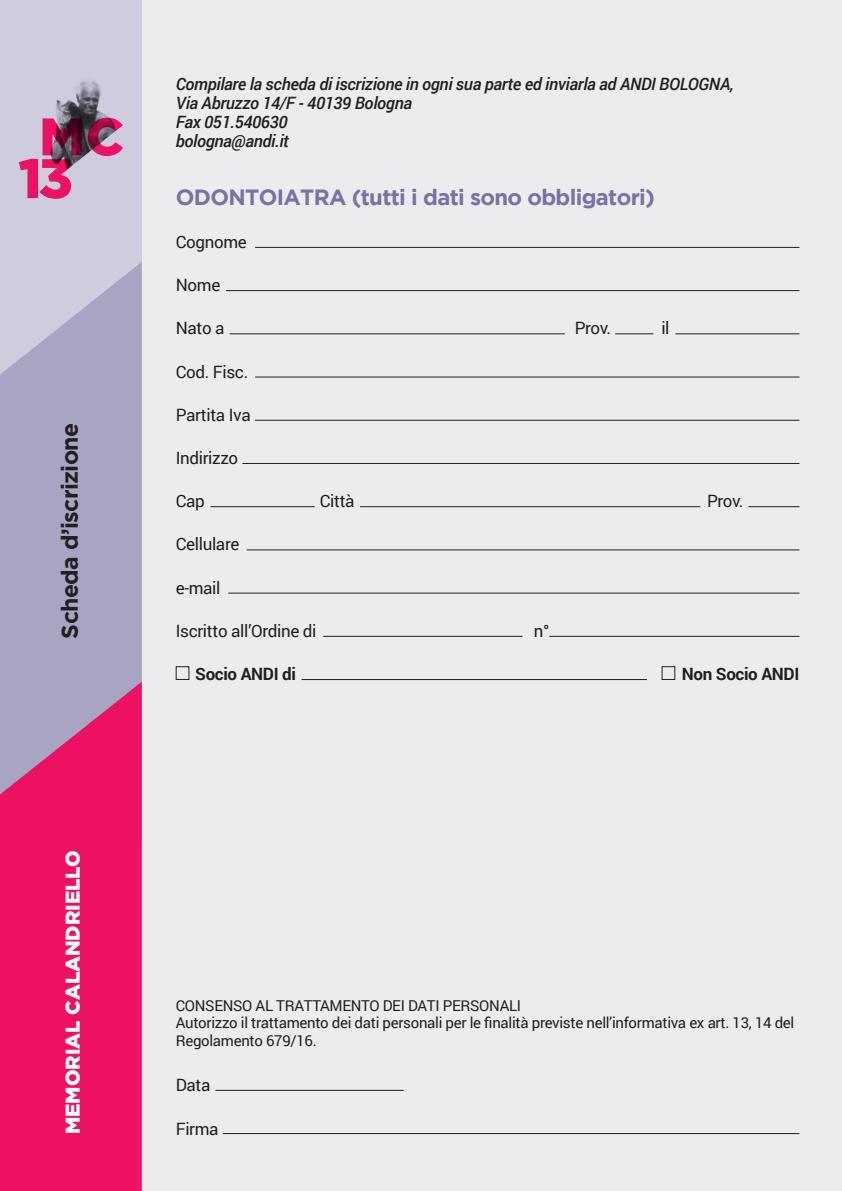
<style>
.page{position:relative;width:842px;height:1191px;background:#ececee}
.page>*{position:absolute;margin:0;border:0;box-sizing:border-box;transform-origin:0 0}
.t1{font:900 55.6px "Gotham";color:#ec1163}
.t2{font:900 52.6px "Gotham";color:#ec1163}
.t3{font:700 23px "Gotham";letter-spacing:-.025em;color:#231f20}
.t4{font:700 22px "Gotham";letter-spacing:-.03em;color:#7773a3}
.t5{font:900 20px "Gotham";color:#fff}
.t6{font:italic 500 17px "Roboto";letter-spacing:-.02em;color:#231f20}
.t7{font:17px "Roboto";letter-spacing:-.02em;color:#231f20}
.t8{font:700 17px "Roboto";letter-spacing:-.02em;color:#231f20}
.t9{font:15px/18px "Roboto";letter-spacing:-.02em;color:#231f20}
</style>
<div class="page">
<div style="left:0;top:0;width:142px;height:1191px;background:#ceccde"></div>
<svg style="left:0;top:262px;width:142px;height:419px;background:#acaac6"></svg>
<svg style="left:0;top:681px;width:142px;height:510px;background:#e4216d"></svg>
<img style="left:50px;top:80px;width:66px;height:92px">
<hr style="left:255px;top:247px;width:544px;height:1px;background:#231f20">
<hr style="left:226px;top:290px;width:573px;height:1px;background:#231f20">
<hr style="left:230px;top:333px;width:335px;height:1px;background:#231f20">
<hr style="left:675px;top:333px;width:124px;height:1px;background:#231f20">
<hr style="left:615px;top:333px;width:38px;height:1px;background:#231f20">
<hr style="left:255px;top:377px;width:544px;height:1px;background:#231f20">
<hr style="left:255px;top:420px;width:544px;height:1px;background:#231f20">
<hr style="left:242px;top:463px;width:557px;height:1px;background:#231f20">
<hr style="left:210px;top:506px;width:105px;height:1px;background:#231f20">
<hr style="left:360px;top:506px;width:340px;height:1px;background:#231f20">
<hr style="left:748px;top:506px;width:51px;height:1px;background:#231f20">
<hr style="left:247px;top:549px;width:552px;height:1px;background:#231f20">
<hr style="left:228px;top:593px;width:571px;height:1px;background:#231f20">
<hr style="left:323px;top:636px;width:199px;height:1px;background:#231f20">
<hr style="left:215px;top:1090px;width:189px;height:1px;background:#231f20">
<hr style="left:223px;top:1133px;width:576px;height:1px;background:#231f20">
<hr style="left:549px;top:636px;width:250px;height:1px;background:#231f20">
<hr style="left:302px;top:679px;width:345px;height:1px;background:#231f20">
<div style="left:176px;top:666px;width:13px;height:14px;border:1px solid #231f20"></div>
<div style="left:662px;top:666px;width:13px;height:14px;border:1px solid #231f20"></div>
<p class="t2" style="left:39px;top:106px;width:86px">MC</p>
<p class="t1" style="left:18px;top:146px;width:56px">13</p>
<p class="t3" style="left:56px;top:638px;width:217px;rotate:-90deg">Scheda d’iscrizione</p>
<p class="t6" style="left:176px;top:72px;width:559px">Compilare la scheda di iscrizione in ogni sua parte ed inviarla ad ANDI BOLOGNA,</p>
<p class="t6" style="left:176px;top:91px;width:238px">Via Abruzzo 14/F - 40139 Bologna</p>
<p class="t6" style="left:176px;top:110px;width:113px">Fax 051.540630</p>
<p class="t6" style="left:176px;top:129px;width:115px">bologna@andi.it</p>
<p class="t4" style="left:176px;top:184px;width:481px">ODONTOIATRA (tutti i dati sono obbligatori)</p>
<p class="t7" style="left:176px;top:230px;width:73px">Cognome</p>
<p class="t7" style="left:176px;top:273px;width:46px">Nome</p>
<p class="t7" style="left:176px;top:316px;width:50px">Nato a</p>
<p class="t7" style="left:575px;top:316px;width:38px">Prov.</p>
<p class="t7" style="left:661px;top:316px;width:10px">il</p>
<p class="t7" style="left:176px;top:359px;width:74px">Cod. Fisc.</p>
<p class="t7" style="left:176px;top:403px;width:76px">Partita Iva</p>
<p class="t7" style="left:176px;top:446px;width:64px">Indirizzo</p>
<p class="t7" style="left:176px;top:489px;width:31px">Cap</p>
<p class="t7" style="left:320px;top:489px;width:36px">Città</p>
<p class="t7" style="left:707px;top:489px;width:38px">Prov.</p>
<p class="t7" style="left:176px;top:532px;width:65px">Cellulare</p>
<p class="t7" style="left:176px;top:575px;width:46px">e-mail</p>
<p class="t7" style="left:176px;top:619px;width:142px">Iscritto all’Ordine di</p>
<p class="t7" style="left:534px;top:619px;width:17px">n°</p>
<p class="t8" style="left:195px;top:662px;width:102px">Socio ANDI di</p>
<p class="t8" style="left:682px;top:662px;width:119px">Non Socio ANDI</p>
<p class="t5" style="left:61px;top:1134px;width:285px;rotate:-90deg">MEMORIAL CALANDRIELLO</p>
<p class="t9" style="left:176px;top:995px;width:347px">CONSENSO AL TRATTAMENTO DEI DATI PERSONALI</p>
<p class="t9" style="left:176px;top:1012px;width:620px">Autorizzo il trattamento dei dati personali per le finalità previste nell’informativa ex art. 13, 14 del<br>Regolamento 679/16.</p>
<p class="t7" style="left:176px;top:1073px;width:36px">Data</p>
<p class="t7" style="left:176px;top:1116px;width:44px">Firma</p>
</div>
